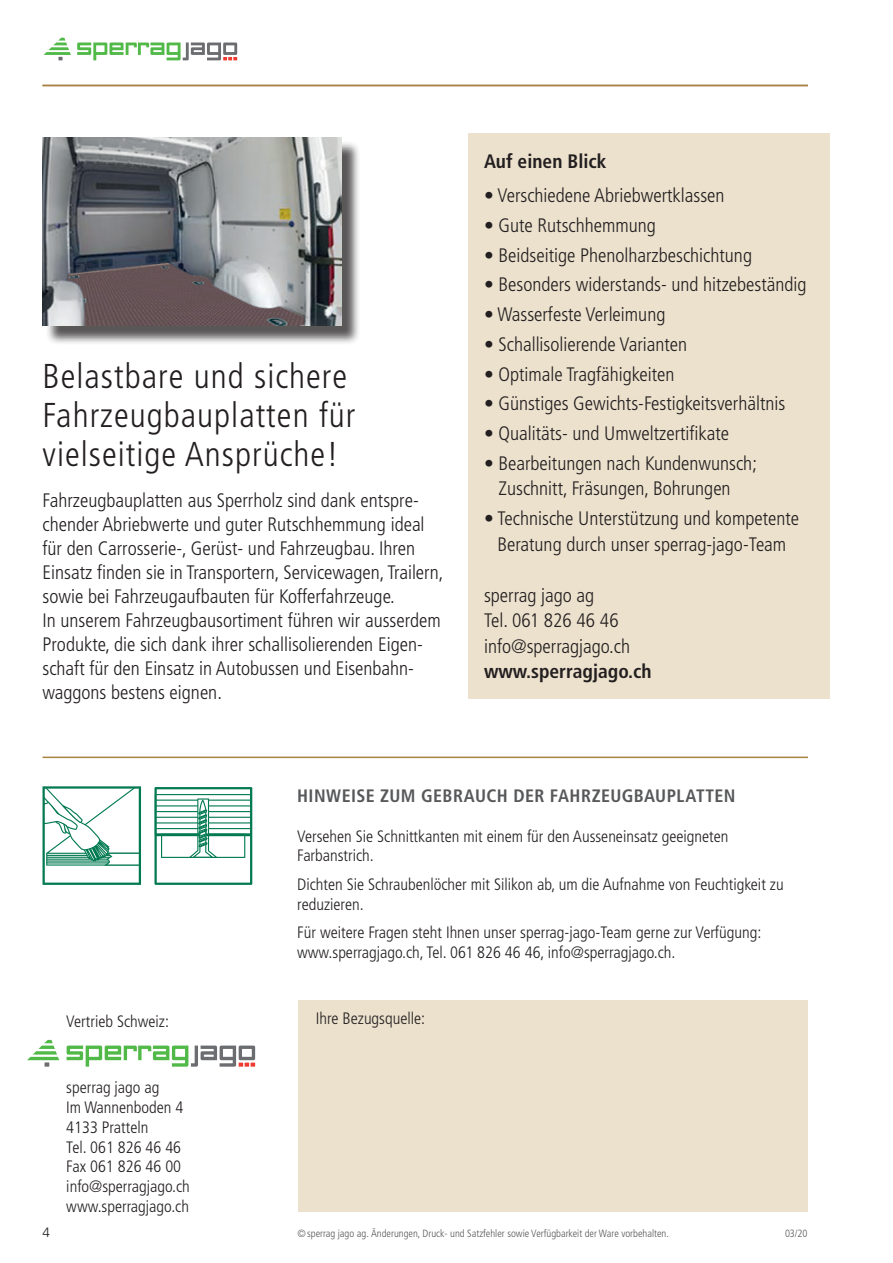
<style>
.page{position:relative;width:893px;height:1263px;background:#fff}
.page>*{position:absolute;margin:0;border:0;box-sizing:border-box;transform-origin:0 0}
.t1{font:300 condensed 34.5px/39px "Frutiger";letter-spacing:.03em;color:#231f20}
.t2{font:300 condensed 19.5px/24px "Frutiger";color:#231f20}
.t3{font:700 condensed 19.5px "Frutiger";color:#231f20}
.t4{font:700 condensed 18px "Frutiger";letter-spacing:.02em;color:#57585a}
.t5{font:300 condensed 16.5px/19.8px "Frutiger";color:#231f20}
.t6{font:300 13.5px "Frutiger";color:#231f20}
.t7{font:300 condensed 10.5px "Frutiger";color:#57585a}
</style>
<div class="page">
<svg style="left:44px;top:38px;width:27px;height:22px"></svg>
<svg style="left:77px;top:43px;width:160px;height:17px"></svg>
<div style="left:468px;top:134px;width:361px;height:565px;background:#ece1cd"></div>
<div style="left:45px;top:140px;width:315px;height:205px;background:#231f20;opacity:.75"></div>
<img style="left:43px;top:138px;width:299px;height:188px">
<hr style="left:43px;top:85px;width:765px;height:1px;background:#a78241">
<hr style="left:43px;top:756px;width:765px;height:2px;background:#a78241">
<svg style="left:43px;top:786px;width:98px;height:99px"></svg>
<svg style="left:154px;top:787px;width:98px;height:98px"></svg>
<div style="left:298px;top:1000px;width:509px;height:212px;background:#ece1cd"></div>
<svg style="left:27px;top:1040px;width:32px;height:27px"></svg>
<svg style="left:67px;top:1045px;width:188px;height:22px"></svg>
<h1 class="t1" style="left:43px;top:357px;width:315px">Belastbare und sichere<br>Fahrzeugbauplatten für vielseitige Ansprüche!</h1>
<p class="t2" style="left:43px;top:489px;width:402px">Fahrzeugbauplatten aus Sperrholz sind dank entspre&shy;chender Abriebwerte und guter Rutschhemmung ideal für den Carrosserie-, Gerüst- und Fahrzeugbau. Ihren Einsatz finden sie in Transportern, Servicewagen, Trailern, sowie bei Fahrzeugaufbauten für Kofferfahrzeuge.<br>In unserem Fahrzeugbausortiment führen wir ausserdem Produkte, die sich dank ihrer schallisolierenden Eigen&shy;schaft für den Einsatz in Autobussen und Eisenbahn&shy;waggons bestens eignen.</p>
<p class="t3" style="left:484px;top:150px;width:124px">Auf einen Blick</p>
<p class="t2" style="left:484px;top:184px;width:242px">• Verschiedene Abriebwertklassen</p>
<p class="t2" style="left:484px;top:213px;width:173px">• Gute Rutschhemmung</p>
<p class="t2" style="left:484px;top:243px;width:269px">• Beidseitige Phenolharzbeschichtung</p>
<p class="t2" style="left:484px;top:273px;width:324px">• Besonders widerstands- und hitzebeständig</p>
<p class="t2" style="left:484px;top:303px;width:183px">• Wasserfeste Verleimung</p>
<p class="t2" style="left:484px;top:332px;width:205px">• Schallisolierende Varianten</p>
<p class="t2" style="left:484px;top:362px;width:192px">• Optimale Tragfähigkeiten</p>
<p class="t2" style="left:484px;top:392px;width:303px">• Günstiges Gewichts-Festigkeitsverhältnis</p>
<p class="t2" style="left:484px;top:422px;width:247px">• Qualitäts- und Umweltzertifikate</p>
<p class="t2" style="left:498px;top:451px;width:260px;line-height:25.5px;text-indent:-14px">• Bearbeitungen nach Kundenwunsch;<br>Zuschnitt, Fräsungen, Bohrungen</p>
<p class="t2" style="left:484px;top:506px;width:317px;line-height:25.5px;text-align:center">• Technische Unterstützung und kompetente<br>Beratung durch unser sperrag-jago-Team</p>
<p class="t2" style="left:484px;top:582px;width:148px;line-height:25.5px">sperrag jago ag<br>Tel. 061 826 46 46 info@sperragjago.ch</p>
<p class="t3" style="left:484px;top:660px;width:169px">www.sperragjago.ch</p>
<p class="t4" style="left:297px;top:785px;width:440px">HINWEISE ZUM GEBRAUCH DER FAHRZEUGBAUPLATTEN</p>
<p class="t5" style="left:297px;top:826px;width:433px">Versehen Sie Schnittkanten mit einem für den Ausseneinsatz geeigneten<br>Farbanstrich.</p>
<p class="t5" style="left:297px;top:874px;width:488px">Dichten Sie Schraubenlöcher mit Silikon ab, um die Aufnahme von Feuchtigkeit zu reduzieren.</p>
<p class="t5" style="left:297px;top:922px;width:466px">Für weitere Fragen steht Ihnen unser sperrag-jago-Team gerne zur Verfügung: www.sperragjago.ch, Tel. 061 826 46 46, info@sperragjago.ch.</p>
<p class="t5" style="left:66px;top:1011px;width:104px">Vertrieb Schweiz:</p>
<p class="t5" style="left:316px;top:1009px;width:111px">Ihre Bezugsquelle:</p>
<p class="t6" style="left:43px;top:1225px;width:9px">4</p>
<p class="t5" style="left:66px;top:1078px;width:125px">sperrag jago ag<br>Im Wannenboden 4<br>4133 Pratteln<br>Tel. 061 826 46 46<br>Fax 061 826 46 00 info@sperragjago.ch www.sperragjago.ch</p>
<p class="t7" style="left:298px;top:1228px;width:373px">©sperrag jago ag. Änderungen, Druck- und Satzfehler sowie Verfügbarkeit der Ware vorbehalten.</p>
<p class="t7" style="left:785px;top:1228px;width:24px">03/20</p>
</div>
